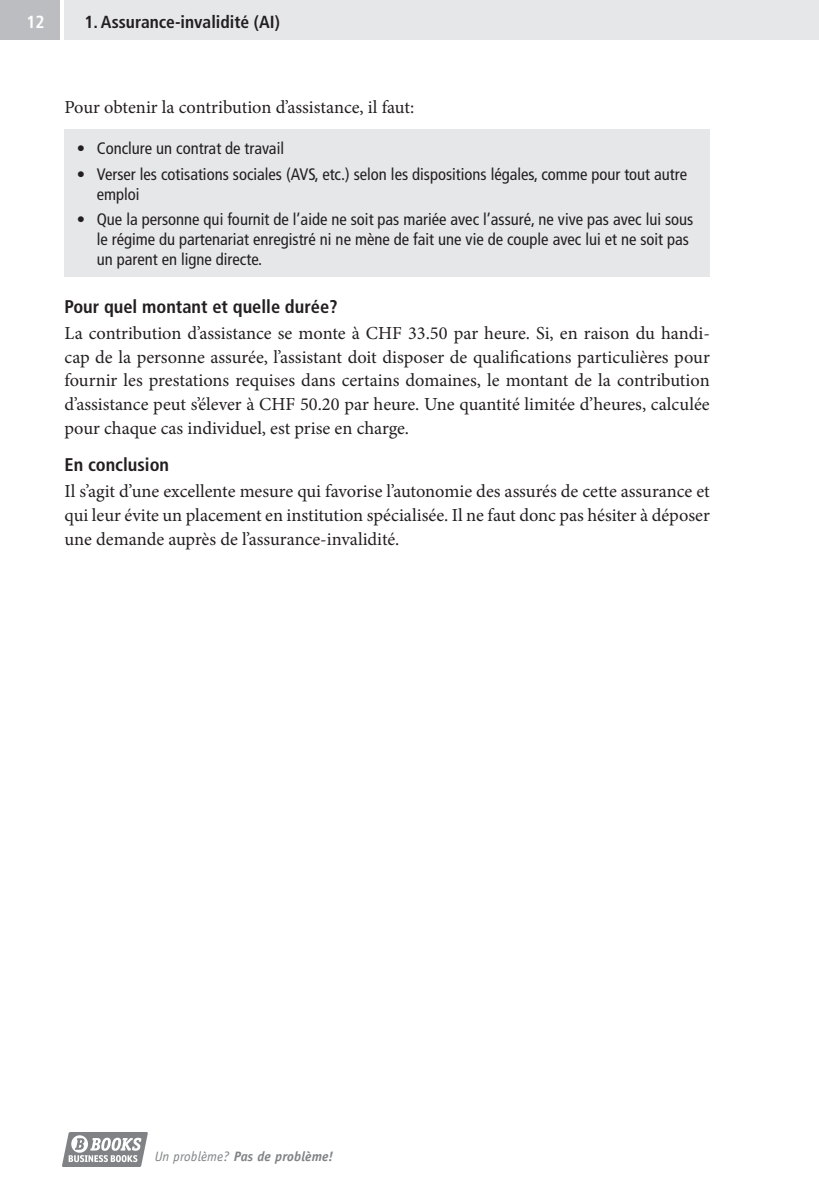
<style>
.page{position:relative;width:819px;height:1191px;background:#fff}
.page>*{position:absolute;margin:0;border:0;box-sizing:border-box;transform-origin:0 0}
.t1{font:18.38px/23.6px "Minion Pro";color:#231f20;text-align:justify}
.t2{font:700 condensed 18.38px "Frutiger LT";color:#231f20}
.t3{font:700 condensed 17.5px "Frutiger LT";color:#231f20}
.t4{font:700 condensed 17.5px "Frutiger LT";color:#fff}
.t5{font:condensed 16.62px/20.1px "Frutiger LT";color:#231f20}
.t6{font:italic 700 13.65px "Officina Sans";letter-spacing:.01em;color:#808285}
.s1{font-weight:400}
</style>
<div class="page">
<div style="left:0;top:0;width:60px;height:40px;background:#bcbdc0"></div>
<div style="left:64px;top:0;width:755px;height:40px;background:#e6e7e9"></div>
<img style="left:62px;top:1132px;width:86px;height:34px">
<div style="left:64px;top:129px;width:645px;height:148px;background:#e6e7e9"></div>
<p class="t4" style="left:26px;top:12px;width:20px">12</p>
<p class="t3" style="left:84px;top:12px;width:197px">1. Assurance-invalidité (AI)</p>
<p class="t1" style="left:64px;top:95px;width:351px">Pour obtenir la contribution d’assistance, il faut:</p>
<p class="t5" style="left:77px;top:139px;width:208px">• Conclure un contrat de travail</p>
<p class="t5" style="left:97px;top:164px;width:592px;text-indent:-20px">• Verser les cotisations sociales (AVS, etc.) selon les dispositions légales, comme pour tout autre emploi</p>
<p class="t5" style="left:97px;top:209px;width:598px;text-indent:-20px">• Que la personne qui fournit de l’aide ne soit pas mariée avec l’assuré, ne vive pas avec lui sous le régime du partenariat enregistré ni ne mène de fait une vie de couple avec lui et ne soit pas un parent en ligne directe.</p>
<p class="t2" style="left:64px;top:296px;width:275px">Pour quel montant et quelle durée?</p>
<p class="t1" style="left:64px;top:321px;width:646px">La contribution d’assistance se monte à CHF 33.50 par heure. Si, en raison du handi&shy;cap de la personne assurée, l’assistant doit disposer de qualifications particulières pour fournir les prestations requises dans certains domaines, le montant de la contribution d’assistance peut s’élever à CHF 50.20 par heure. Une quantité limitée d’heures, calculée pour chaque cas individuel, est prise en charge.</p>
<p class="t2" style="left:64px;top:454px;width:106px">En conclusion</p>
<p class="t1" style="left:64px;top:480px;width:646px">Il s’agit d’une excellente mesure qui favorise l’autonomie des assurés de cette assurance et qui leur évite un placement en institution spécialisée. Il ne faut donc pas hésiter à déposer une demande auprès de l’assurance-invalidité.</p>
<p class="t6" style="left:155px;top:1148px;width:180px"><span class="s1">Un problème?</span> Pas de problème!</p>
</div>
